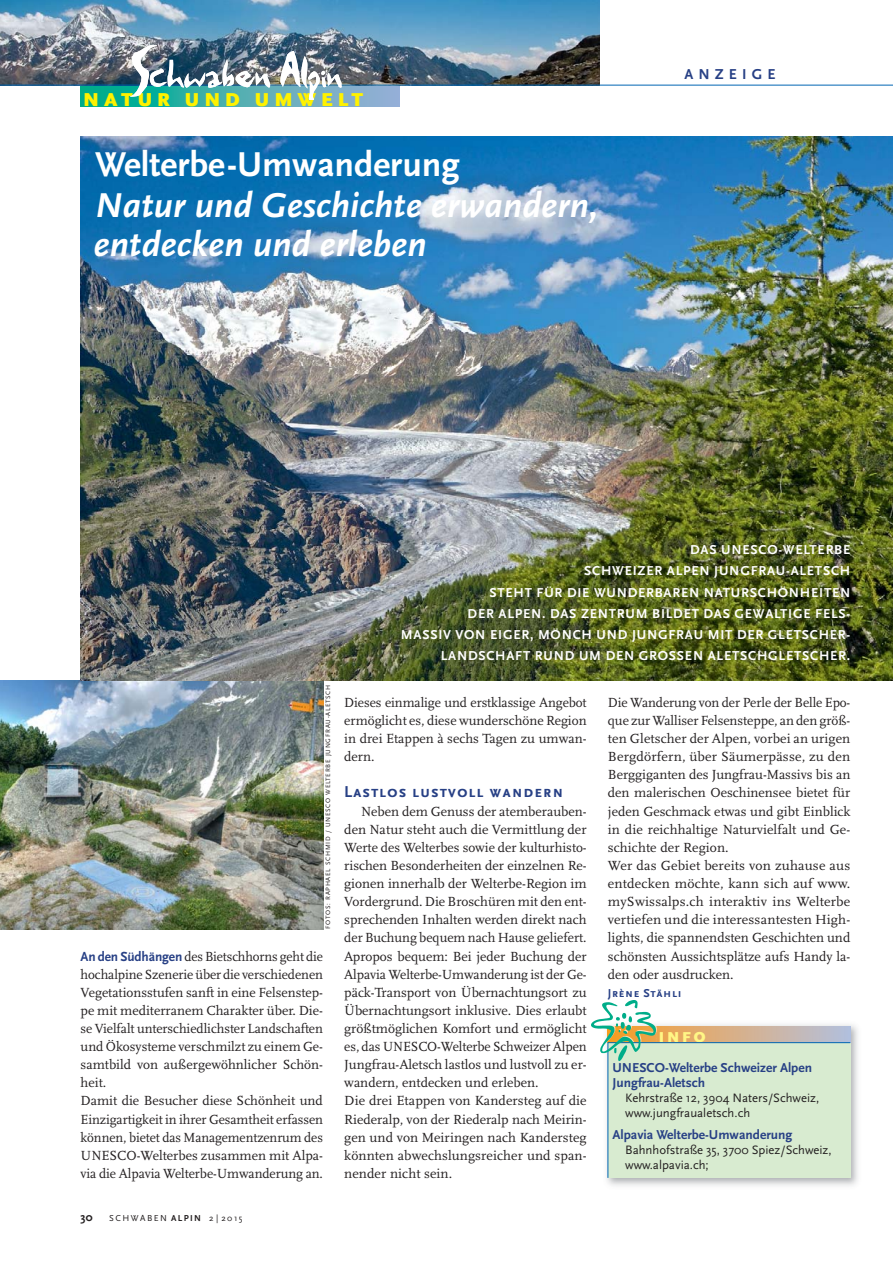
<style>
.page{position:relative;width:893px;height:1263px;background:#fff}
.page>*{position:absolute;margin:0;border:0;box-sizing:border-box;transform-origin:0 0}
.t1{font:italic 700 36px/39px "Scala Sans";color:#fff}
.t2{font:700 36px "Scala Sans";color:#fff}
.t3{font:900 19.5px "Scala Sans";letter-spacing:.25em;color:#fff200}
.t4{font:700 16.5px "Scala Sans Caps";letter-spacing:.05em;color:#274085}
.t5{font:700 15px "Scala Sans";letter-spacing:.34em;color:#274085}
.t6{font:900 15px "Scala Sans";color:#fff685}
.t7{font:13.8px/18.1px "Scala";color:#231f20}
.t8{font:700 13.5px/21px "Scala Sans";letter-spacing:.055em;color:#fff;text-align:right}
.t9{font:700 13.5px/15px "Scala Sans";color:#274085}
.t10{font:12.75px/15px "Scala Sans";color:#231f20}
.t11{font:700 12px "Scala Sans Caps";letter-spacing:.05em;color:#274085}
.t12{font:700 12px "Scala Sans";color:#231f20}
.t13{font:9px "Scala Sans Caps";letter-spacing:.17em;color:#231f20}
.t14{font:6.6px "Scala Sans";letter-spacing:.11em;color:#231f20}
.s1{font-family:"Scala Sans";font-weight:700;color:#274085}
.s2{font-weight:700}
</style>
<div class="page">
<svg style="left:81px;top:86px;width:318px;height:20px;background:#48aeb0"></svg>
<img style="left:0;top:0;width:599px;height:85px">
<img style="left:0;top:680px;width:323px;height:249px">
<img style="left:606px;top:1024px;width:252px;height:162px">
<div style="left:608px;top:1027px;width:242px;height:151px;background:#d8ebd0"></div>
<svg style="left:657px;top:1027px;width:193px;height:15px;background:#d0b296"></svg>
<hr style="left:608px;top:1043px;width:1px;height:135px;background:#0066b3">
<img style="left:655px;top:1027px;width:2px;height:15px">
<hr style="left:608px;top:1042px;width:242px;height:1px;background:#0066b3">
<img style="left:592px;top:1001px;width:63px;height:60px">
<hr style="left:0;top:85px;width:892px;height:1px;background:#0066b3">
<svg style="left:280px;top:51px;width:62px;height:49px"></svg>
<img style="left:130px;top:45px;width:140px;height:52px">
<img style="left:81px;top:136px;width:811px;height:544px">
<h2 class="t3" style="left:83px;top:92px;width:282px">NATUR UND UMWELT</h2>
<h1 class="t2" style="left:95px;top:150px;width:366px">Welterbe-Umwanderung</h1>
<h1 class="t1" style="left:93px;top:189px;width:506px">Natur und Geschichte erwandern, entdecken und erleben</h1>
<p class="t5" style="left:684px;top:68px;width:92px">ANZEIGE</p>
<p class="t14" style="left:325px;top:929px;width:246px;rotate:-90deg">FOTOS: RAPHAEL SCHMID / UNESCO WELTERBE JUNGFRAU-ALETSCH</p>
<p class="t7" style="left:81px;top:948px;width:244px"><span class="s1">An den Südhängen</span> des Bietschhorns geht die hochalpine Szenerie über die verschiedenen Vegetationsstufen sanft in eine Felsenste p - pe mit mediterranem Charakter über. Die&shy;se Vielfalt unterschiedlichster Landschaften und Ökosysteme verschmilzt zu einem Ge&shy;samtbild von außergewöhnlicher Schön&shy;heit.<br>Damit die Besucher diese Schönheit und Einzigartigkeit in ihrer Gesamtheit erfassen können, bietet das Managementzenrum des UNESCO-Welterbes zusammen mit Alpa&shy;via die Alpavia Welterbe-Umwanderung an.</p>
<p class="t8" style="left:401px;top:541px;width:451px">DAS UNESCO-WELTERBE<br>SCHWEIZER ALPEN JUNGFRAU-ALETSCH<br>STEHT FÜR DIE WUNDERBAREN NATURSCHÖNHEITEN<br>DER ALPEN. DAS ZENTRUM BILDET DAS GEWALTIGE FELS-<br>MASSIV VON EIGER, MÖNCH UND JUNGFRAU MIT DER GLETSCHER-LANDSCHAFT RUND UM DEN GROSSEN ALETSCHGLETSCHER.</p>
<p class="t7" style="left:344px;top:694px;width:244px;text-align:justify">Dieses einmalige und erstklassige Angebot ermöglicht es, diese wunderschöne Region in drei Etappen à sechs Tagen zu umwan&shy;dern.</p>
<p class="t4" style="left:344px;top:782px;width:221px">Lastlos lustvoll wandern</p>
<p class="t7" style="left:344px;top:803px;width:244px;text-indent:17px">Neben dem Genuss der atemberauben&shy;den Natur steht auch die Vermittlung der Werte des Welterbes sowie der kulturhisto&shy;rischen Besonderheiten der einzelnen Re&shy;gionen innerhalb der Welterbe-Region im Vordergrund. Die Broschüren mit den ent&shy;sprechenden Inhalten werden direkt nach der Buchung bequem nach Hause geliefert.<br>Apropos bequem: Bei jeder Buchung der Alpavia Welterbe-Umwanderung ist der Ge&shy;päck-Transport von Übernachtungsort zu Übernachtungsort inklusive. Dies erlaubt größtmöglichen Komfort und ermöglicht es, das UNESCO-Welterbe Schweizer Alpen Jungfrau-Aletsch lastlos und lustvoll zu er&shy;wandern, entdecken und erleben.<br>Die drei Etappen von Kandersteg auf die Riederalp, von der Riederalp nach Meirin&shy;gen und von Meiringen nach Kandersteg könnten abwechslungsreicher und span&shy;nender nicht sein.</p>
<p class="t7" style="left:608px;top:694px;width:244px">Die Wanderung von der Perle der Belle Epo&shy;que zur Walliser Felsensteppe, an den größ&shy;ten Gletscher der Alpen, vorbei an urigen Bergdörfern, über Säumerpässe, zu den Berggiganten des Jungfrau-Massivs bis an den malerischen Oeschinensee bietet für jeden Geschmack etwas und gibt Einblick in die reichhaltige Naturvielfalt und Ge&shy;schichte der Region.<br>Wer das Gebiet bereits von zuhause aus entdecken möchte, kann sich auf www. mySwiss alps.ch interaktiv ins Welterbe vertiefen und die interessantesten High&shy;lights, die spannendsten Geschichten und schönsten Aussichtsplätze aufs Handy la&shy;den oder ausdrucken.</p>
<p class="t11" style="left:608px;top:986px;width:75px">Jrène Stähli</p>
<p class="t6" style="left:659px;top:1031px;width:48px">INFO</p>
<p class="t9" style="left:612px;top:1061px;width:201px">UNESCO-Welterbe Schweizer Alpen<br>Jungfrau-Aletsch</p>
<p class="t10" style="left:625px;top:1092px;width:196px">Kehrstraße 12, 3904 Naters/Schweiz, www.jungfraualetsch.ch</p>
<p class="t9" style="left:612px;top:1128px;width:182px">Alpavia Welterbe-Umwanderung</p>
<p class="t10" style="left:625px;top:1143px;width:208px">Bahnhofstraße 35, 3700 Spiez/Schweiz, www.alpavia.ch;</p>
<p class="t12" style="left:81px;top:1212px;width:13px">30</p>
<p class="t13" style="left:109px;top:1213px;width:135px">SCHWABEN <span class="s2">ALPIN</span> 2 | 2015</p>
</div>
